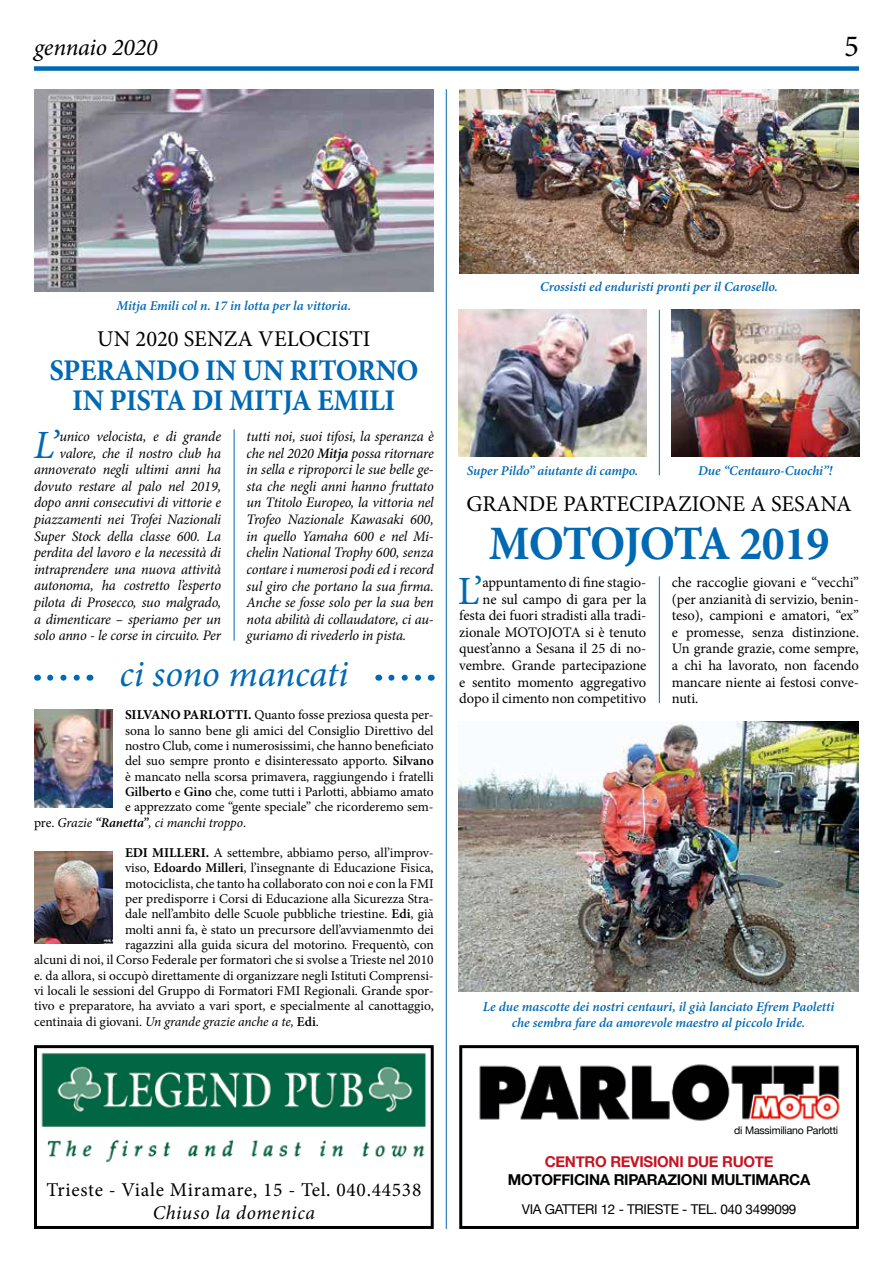
<style>
.page{position:relative;width:893px;height:1263px;background:#fff}
.page>*{position:absolute;margin:0;border:0;box-sizing:border-box;transform-origin:0 0}
.t1{font:700 48px "Minion Pro";letter-spacing:-.03em;color:#0069b3;scale:.96 1}
.t2{font:italic 40.2px "Minion Pro";color:#0069b3}
.t3{font:40.05px "Minion Pro";color:#0069b3}
.t4{font:italic 37.5px "Minion Pro";letter-spacing:-.005em;color:#0069b3}
.t5{font:30.75px "Minion Pro";color:#000}
.t6{font:700 30px/30px "Minion Pro";letter-spacing:-.015em;color:#0069b3;text-align:center;scale:.96 1}
.t7{font:italic 24px "Minion Pro";letter-spacing:-.005em;color:#000}
.t8{font:22.5px "Minion Pro";color:#000}
.t9{font:19.5px "Minion Pro";letter-spacing:.035em;color:#000}
.t10{font:italic 19.5px "Minion Pro";letter-spacing:.03em;color:#000}
.t11{font:700 15px "Helvetica Neue";letter-spacing:-.02em;color:#000}
.t12{font:700 15px "Helvetica Neue";letter-spacing:-.02em;color:#c51423}
.t13{font:italic 14.55px/16.6px "Minion Pro";letter-spacing:-.015em;color:#000;text-align:right}
.t14{font:14.55px/16.6px "Minion Pro";letter-spacing:-.01em;color:#000;text-align:right}
.t15{font:13.5px "Minion Pro";color:#000}
.t16{font:italic 600 13.5px/16.2px "Minion Pro";letter-spacing:-.005em;color:#0069b3;text-align:center}
.t17{font:italic 13.5px "Minion Pro";letter-spacing:-.01em;color:#000}
.t18{font:13.5px "Helvetica Neue";letter-spacing:-.02em;color:#000}
.t19{font:10.5px "Helvetica Neue";letter-spacing:-.02em;color:#000}
.s1{font-weight:600}
.s2{font-weight:700}
.s3{font-style:normal}
.s4{font-weight:600;font-style:normal}
</style>
<div class="page">
<div style="left:34px;top:66px;width:825px;height:5px;background:#0069b3"></div>
<img style="left:479px;top:1064px;width:361px;height:57px">
<div style="left:459px;top:1045px;width:400px;height:184px;border:3px solid #000"></div>
<hr style="left:234px;top:429px;width:1px;height:212px;background:#0069b3">
<hr style="left:659px;top:310px;width:1px;height:165px;background:#0069b3">
<hr style="left:659px;top:576px;width:1px;height:127px;background:#0069b3">
<hr style="left:446px;top:89px;width:1px;height:1140px;background:#0069b3">
<img style="left:34px;top:89px;width:400px;height:202px">
<svg style="left:391px;top:675px;width:30px;height:6px"></svg>
<svg style="left:50px;top:675px;width:30px;height:6px"></svg>
<img style="left:34px;top:851px;width:78px;height:92px">
<img style="left:34px;top:709px;width:78px;height:98px">
<img style="left:459px;top:89px;width:400px;height:184px">
<img style="left:459px;top:310px;width:187px;height:147px">
<img style="left:672px;top:310px;width:187px;height:147px">
<img style="left:459px;top:722px;width:399px;height:269px">
<img style="left:41px;top:1053px;width:385px;height:110px">
<div style="left:34px;top:1045px;width:400px;height:184px;border:3px solid #000"></div>
<h3 class="t7" style="left:34px;top:31px;width:125px">gennaio 2020</h3>
<h3 class="t5" style="left:844px;top:25px;width:16px">5</h3>
<p class="t16" style="left:117px;top:298px;width:236px">Mitja Emili col n. 17 in lotta per la vittoria.</p>
<h3 class="t8" style="left:97px;top:323px;width:275px">UN 2020 SENZA VELOCISTI</h3>
<h3 class="t6" style="left:49px;top:355px;width:386px">SPERANDO IN UN RITORNO<br>IN PISTA DI MITJA EMILI</h3>
<h2 class="t2" style="left:34px;top:417px;width:26px">L’</h2>
<p class="t13" style="left:34px;top:428px;width:189px">unico velocista, e di grande valore, che il nostro club ha annoverato negli ultimi anni ha dovuto restare al palo nel 2019, dopo anni consecutivi di vittorie e piazzamenti nei Trofei Nazionali<br>Super Stock della classe 600. La perdita del lavoro e la necessità di intraprendere una nuova attività autonoma, ha costretto l’esperto pilota di Prosecco, suo malgrado, a dimenticare – speriamo per un solo anno - le corse in circuito. Per</p>
<p class="t13" style="left:247px;top:428px;width:189px;text-align:justify">tutti noi, suoi tifosi, la speranza è che nel 2020 <span class="s1">Mitja</span> possa ritornare in sella e riproporci le sue belle ge&shy;sta che negli anni hanno fruttato un Ttitolo Europeo, la vittoria nel Trofeo Nazionale Kawasaki 600, in quello Yamaha 600 e nel Mi&shy;chelin National Trophy 600, senza contare i numerosi podi ed i record sul giro che portano la sua firma.<br>Anche se fosse solo per la sua ben nota abilità di collaudatore, ci au&shy;guriamo di rivederlo in pista.</p>
<h3 class="t4" style="left:119px;top:649px;width:230px">ci sono mancati</h3>
<p class="t15" style="left:125px;top:706px;width:310px"><span class="s2">SILVANO PARLOTTI.</span> Quanto fosse preziosa questa per-</p>
<p class="t15" style="left:125px;top:721px;width:310px">sona lo sanno bene gli amici del Consiglio Direttivo del</p>
<p class="t15" style="left:125px;top:737px;width:310px">nostro Club, come i numerosissimi, che hanno beneficiato</p>
<p class="t15" style="left:125px;top:752px;width:310px">del suo sempre pronto e disinteressato apporto. <span class="s1">Silvano</span></p>
<p class="t15" style="left:125px;top:767px;width:310px">è mancato nella scorsa primavera, raggiungendo i fratelli</p>
<p class="t15" style="left:125px;top:782px;width:310px"><span class="s1">Gilberto</span> e <span class="s1">Gino</span> che, come tutti i Parlotti, abbiamo amato</p>
<p class="t15" style="left:125px;top:798px;width:310px">e apprezzato come “gente speciale” che ricorderemo sem-</p>
<p class="t17" style="left:34px;top:813px;width:214px"><span class="s3">pre.</span> Grazie <span class="s1">“Ranetta”</span>, ci manchi troppo<span class="s3">.</span></p>
<p class="t15" style="left:125px;top:844px;width:310px"><span class="s2">EDI MILLERI.</span> A settembre, abbiamo perso, all’improv-</p>
<p class="t15" style="left:125px;top:859px;width:310px">viso, <span class="s1">Edoardo Milleri</span>, l’insegnante di Educazione Fisica,</p>
<p class="t15" style="left:125px;top:874px;width:310px">motociclista, che tanto ha collaborato con noi e con la FMI</p>
<p class="t15" style="left:125px;top:890px;width:310px">per predisporre i Corsi di Educazione alla Sicurezza Stra-</p>
<p class="t15" style="left:125px;top:905px;width:310px">dale nell’ambito delle Scuole pubbliche triestine. <span class="s1">Edi</span>, già</p>
<p class="t15" style="left:125px;top:920px;width:310px">molti anni fa, è stato un precursore dell’avviamenmto dei</p>
<p class="t15" style="left:125px;top:936px;width:310px">ragazzini alla guida sicura del motorino. Frequentò, con</p>
<p class="t15" style="left:34px;top:951px;width:401px">alcuni di noi, il Corso Federale per formatori che si svolse a Trieste nel 2010</p>
<p class="t15" style="left:34px;top:966px;width:401px">e. da allora, si occupò direttamente di organizzare negli Istituti Comprensi-</p>
<p class="t15" style="left:34px;top:982px;width:401px">vi locali le sessioni del Gruppo di Formatori FMI Regionali. Grande spor-</p>
<p class="t15" style="left:34px;top:997px;width:401px">tivo e preparatore, ha avviato a vari sport, e specialmente al canottaggio,</p>
<p class="t17" style="left:34px;top:1012px;width:286px"><span class="s3">centinaia di giovani.</span> Un grande grazie anche a te, <span class="s4">Edi</span><span class="s3">.</span></p>
<p class="t16" style="left:540px;top:279px;width:239px">Crossisti ed enduristi pronti per il Carosello.</p>
<p class="t16" style="left:467px;top:463px;width:173px">Super Pildo” aiutante di campo.</p>
<p class="t16" style="left:698px;top:463px;width:136px">Due “Centauro-Cuochi”!</p>
<h3 class="t8" style="left:466px;top:489px;width:387px">GRANDE PARTECIPAZIONE A SESANA</h3>
<h1 class="t1" style="left:489px;top:510px;width:357px">MOTOJOTA 2019</h1>
<h3 class="t3" style="left:458px;top:564px;width:26px">L’</h3>
<p class="t14" style="left:459px;top:574px;width:189px">appuntamento di fine stagio-<br>ne sul campo di gara per la festa dei fuori stradisti alla tradi&shy;zionale MOTOJOTA si è tenuto quest’anno a Sesana il 25 di no&shy;vembre. Grande partecipazione e sentito momento aggregativo dopo il cimento non competitivo</p>
<p class="t14" style="left:672px;top:574px;width:189px;text-align:justify">che raccoglie giovani e “vecchi” (per anzianità di servizio, benin&shy;teso), campioni e amatori, “ex” e promesse, senza distinzione.<br>Un grande grazie, come sempre, a chi ha lavorato, non facendo mancare niente ai festosi conve&shy;nuti.</p>
<p class="t16" style="left:483px;top:999px;width:353px">Le due mascotte dei nostri centauri, il già lanciato Efrem Paoletti che sembra fare da amorevole maestro al piccolo Iride.</p>
<h3 class="t9" style="left:46px;top:1177px;width:376px">Trieste - Viale Miramare, 15 - Tel. 040.44538</h3>
<h3 class="t10" style="left:153px;top:1199px;width:164px">Chiuso la domenica</h3>
<p class="t19" style="left:734px;top:1122px;width:105px">di Massimiliano Parlotti</p>
<p class="t12" style="left:545px;top:1150px;width:230px">CENTRO REVISIONI DUE RUOTE</p>
<p class="t11" style="left:508px;top:1168px;width:304px">MOTOFFICINA RIPARAZIONI MULTIMARCA</p>
<p class="t18" style="left:522px;top:1199px;width:276px">VIA GATTERI 12 - TRIESTE - TEL. 040 3499099</p>
</div>
